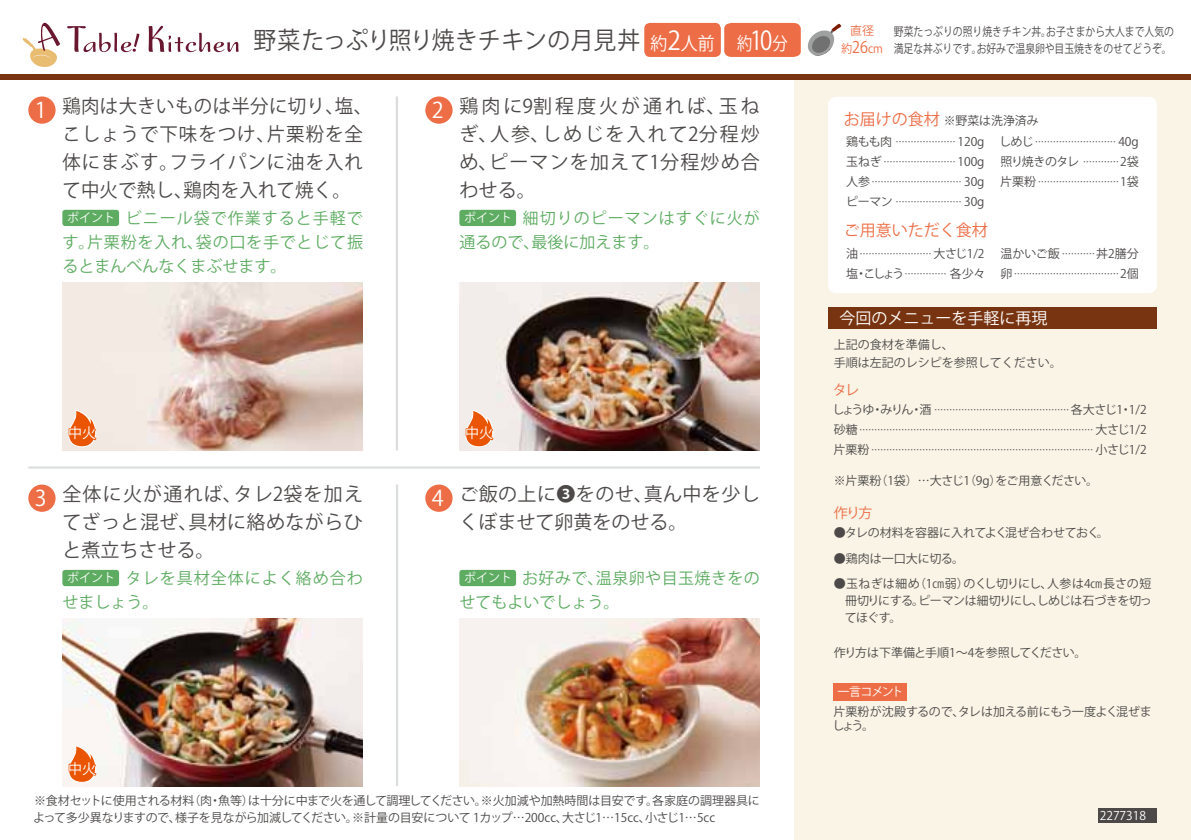
<style>
.page{position:relative;width:1191px;height:840px;background:#fff}
.page>*{position:absolute;margin:0;border:0;box-sizing:border-box;transform-origin:0 0}
.t1{font:24px "Koz Go Pr 6 N";color:#4c4948;scale:.95 1}
.t2{font:21.6px "Koz Go Pr 6 N";color:#fff}
.t3{font:19px/28px "Koz Go Pr 6 N";letter-spacing:.02em;color:#4c4948;text-align:justify}
.t4{font:19px/28px "Koz Go Pr 6 N";letter-spacing:.055em;color:#4c4948}
.t5{font:18px "Koz Go Pr 6 N";color:#fff;scale:.94 1}
.t6{font:18px "Koz Go Pr 6 N";color:#fff;scale:.85 1}
.t7{font:16px/24px "Koz Go Pr 6 N";letter-spacing:.05em;color:#5eac62}
.t8{font:16px/23.8px "Koz Go Pr 6 N";letter-spacing:.025em;color:#5eac62}
.t9{font:16px "Koz Go Pr 6 N";color:#fff}
.t10{font:16px "Koz Go Pr 6 N";color:#ed6d46}
.t11{font:14px "Koz Go Pr 6 N";color:#fff}
.t12{font:14px "Koz Go Pr 6 N";color:#ed6d46}
.t13{font:12px/17px "Koz Go Pr 6 N";letter-spacing:-.01em;color:#4c4948}
.t14{font:12px/14px "Koz Go Pr 6 N";letter-spacing:-.03em;color:#4c4948}
.t15{font:12px/17px "Koz Go Pr 6 N";letter-spacing:-.01em;color:#4c4948;scale:.82 1}
.t16{font:12px "Koz Go Pr 6 N";color:#fff}
.t17{font:12px "Koz Go Pr 6 N";letter-spacing:-.08em;color:#4c4948}
.t18{font:12px "Koz Go Pr 6 N";color:#ed6d46;scale:.9 1}
.t19{font:12px "Koz Go Pr 6 N";color:#ed6d46}
.s1{font-size:26px}
.s2{font-size:16px}
.s3{font-size:12px;color:#fff}
.s4{font-size:16px;color:#ed6d46}
</style>
<div class="page">
<div style="left:794px;top:79px;width:397px;height:760px;background:#f9f4e6"></div>
<div style="left:0;top:74px;width:1191px;height:5px;background:#783410"></div>
<div style="left:828px;top:97px;width:329px;height:196px;background:#fff;border-radius:9px"></div>
<img style="left:62px;top:618px;width:301px;height:167px">
<img style="left:459px;top:618px;width:301px;height:167px">
<img style="left:62px;top:282px;width:301px;height:168px">
<img style="left:459px;top:282px;width:301px;height:168px">
<svg style="left:67px;top:26px;width:172px;height:26px"></svg>
<svg style="left:22px;top:22px;width:38px;height:45px"></svg>
<div style="left:425px;top:484px;width:27px;height:27px;background:#ed6d46;border-radius:50%"></div>
<div style="left:28px;top:484px;width:28px;height:27px;background:#ed6d46;border-radius:50%"></div>
<div style="left:62px;top:210px;width:57px;height:16px;background:#5eac62;border-radius:3px"></div>
<div style="left:62px;top:569px;width:57px;height:16px;background:#5eac62;border-radius:3px"></div>
<div style="left:459px;top:569px;width:57px;height:16px;background:#5eac62;border-radius:3px"></div>
<div style="left:459px;top:210px;width:57px;height:16px;background:#5eac62;border-radius:3px"></div>
<div style="left:425px;top:96px;width:27px;height:28px;background:#ed6d46;border-radius:50%"></div>
<div style="left:28px;top:96px;width:28px;height:28px;background:#ed6d46;border-radius:50%"></div>
<svg style="left:68px;top:745px;width:31px;height:37px"></svg>
<svg style="left:465px;top:409px;width:31px;height:38px"></svg>
<svg style="left:68px;top:409px;width:31px;height:38px"></svg>
<div style="left:828px;top:307px;width:329px;height:21px;background:#783410"></div>
<div style="left:833px;top:682px;width:73px;height:17px;background:#ed6d46"></div>
<div style="left:1098px;top:808px;width:59px;height:14px;background:#4c4948"></div>
<svg style="left:807px;top:24px;width:34px;height:32px"></svg>
<div style="left:644px;top:23px;width:77px;height:34px;background:#ed6d46;border-radius:6px"></div>
<div style="left:724px;top:23px;width:77px;height:34px;background:#ed6d46"></div>
<hr style="left:28px;top:466px;width:732px;height:2px;background:#dcdddd">
<hr style="left:396px;top:96px;width:2px;height:354px;background:#dcdddd">
<hr style="left:396px;top:484px;width:2px;height:301px;background:#dcdddd">
<h1 class="t1" style="left:253px;top:26px;width:409px">野菜たっぷり照り焼きチキンの月見丼</h1>
<p class="t19" style="left:850px;top:24px;width:25px">直径</p>
<h3 class="t5" style="left:650px;top:33px;width:70px">約<span class="s1">2</span>人前</h3>
<h3 class="t6" style="left:737px;top:33px;width:61px">約<span class="s1">10</span>分</h3>
<p class="t18" style="left:841px;top:42px;width:48px">約<span class="s2">26</span>cm</p>
<p class="t15" style="left:894px;top:23px;width:343px">野菜たっぷりの照り焼きチキン丼。お子さまから大人まで人気の満足な丼ぶりです。お好みで温泉卵や目玉焼きをのせてどうぞ。</p>
<h3 class="t4" style="left:62px;top:93px;width:311px">鶏肉は大きいものは半分に切り、塩、こしょうで下味をつけ、片栗粉を全体にまぶす。フライパンに油を入れて中火で熱し、鶏肉を入れて焼く。</h3>
<h2 class="t2" style="left:35px;top:98px;width:13px">1</h2>
<h2 class="t2" style="left:432px;top:98px;width:13px">2</h2>
<h3 class="t7" style="left:62px;top:206px;width:302px;text-align:justify;text-indent:5px"><span class="s3">ポイント</span> ビニール袋で作業すると手軽です。片栗粉を入れ、袋の口を手でとじて振るとまんべんなくまぶせます。</h3>
<h3 class="t3" style="left:459px;top:93px;width:302px">鶏肉に9割程度火が通れば、玉ねぎ、人参、しめじを入れて2分程炒め、ピーマンを加えて1分程炒め合わせる。</h3>
<h3 class="t7" style="left:459px;top:206px;width:302px;text-indent:5px"><span class="s3">ポイント</span> 細切りのピーマンはすぐに火が通るので、最後に加えます。</h3>
<p class="t11" style="left:68px;top:425px;width:29px">中火</p>
<p class="t11" style="left:465px;top:425px;width:29px">中火</p>
<h3 class="t3" style="left:62px;top:480px;width:302px">全体に火が通れば、タレ2袋を加えてざっと混ぜ、具材に絡めながらひと煮立ちさせる。</h3>
<h3 class="t3" style="left:459px;top:480px;width:302px">ご飯の上に❸をのせ、真ん中を少しくぼませて卵黄をのせる。</h3>
<h2 class="t2" style="left:35px;top:486px;width:13px">3</h2>
<h2 class="t2" style="left:432px;top:486px;width:13px">4</h2>
<h3 class="t7" style="left:62px;top:566px;width:302px;text-indent:5px"><span class="s3">ポイント</span> タレを具材全体によく絡め合わせましょう。</h3>
<h3 class="t8" style="left:459px;top:566px;width:302px;text-indent:5px"><span class="s3">ポイント</span> お好みで、温泉卵や目玉焼きをのせてもよいでしょう。</h3>
<p class="t11" style="left:68px;top:760px;width:29px">中火</p>
<p class="t13" style="left:33px;top:791px;width:728px">※食材セットに使用される材料（肉・魚等）は十分に中まで火を通して調理してください。※火加減や加熱時間は目安です。各家庭の調理器具によって多少異なりますので、様子を見ながら加減してください。※計量の目安について 1カップ…200cc、大さじ1…15cc、小さじ1…5cc</p>
<p class="t13" style="left:844px;top:112px;width:196px"><span class="s4">お届けの食材</span> ※野菜は洗浄済み</p>
<p class="t13" style="left:846px;top:133px;width:48px">鶏もも肉</p>
<p class="t13" style="left:957px;top:133px;width:29px">120g</p>
<p class="t13" style="left:846px;top:153px;width:37px">玉ねぎ</p>
<p class="t13" style="left:957px;top:153px;width:29px">100g</p>
<p class="t13" style="left:846px;top:173px;width:25px">人参</p>
<p class="t13" style="left:964px;top:173px;width:22px">30g</p>
<p class="t13" style="left:846px;top:193px;width:48px">ピーマン</p>
<p class="t13" style="left:964px;top:193px;width:22px">30g</p>
<p class="t13" style="left:846px;top:245px;width:13px">油</p>
<p class="t13" style="left:933px;top:245px;width:53px">大さじ1/2</p>
<p class="t13" style="left:846px;top:265px;width:59px">塩・こしょう</p>
<p class="t13" style="left:950px;top:265px;width:37px">各少々</p>
<h3 class="t10" style="left:844px;top:221px;width:145px">ご用意いただく食材</h3>
<p class="t13" style="left:999px;top:133px;width:36px">しめじ</p>
<p class="t13" style="left:1118px;top:133px;width:22px">40g</p>
<p class="t17" style="left:1000px;top:155px;width:80px">照り焼きのタレ</p>
<p class="t13" style="left:1120px;top:153px;width:20px">2袋</p>
<p class="t13" style="left:1000px;top:173px;width:37px">片栗粉</p>
<p class="t13" style="left:1120px;top:173px;width:20px">1袋</p>
<p class="t13" style="left:1000px;top:245px;width:61px">温かいご飯</p>
<p class="t13" style="left:1096px;top:245px;width:44px">丼2膳分</p>
<p class="t13" style="left:1000px;top:265px;width:13px">卵</p>
<p class="t13" style="left:1120px;top:265px;width:20px">2個</p>
<h3 class="t9" style="left:839px;top:309px;width:209px">今回のメニューを手軽に再現</h3>
<p class="t13" style="left:833px;top:336px;width:229px;line-height:18px">上記の食材を準備し、<br>手順は左記のレシピを参照してください。</p>
<p class="t12" style="left:833px;top:381px;width:28px">タレ</p>
<p class="t13" style="left:832px;top:401px;width:100px">しょうゆ・みりん・酒</p>
<p class="t13" style="left:1071px;top:401px;width:77px">各大さじ1・1/2</p>
<p class="t13" style="left:833px;top:421px;width:25px">砂糖</p>
<p class="t13" style="left:1095px;top:421px;width:53px">大さじ1/2</p>
<p class="t13" style="left:833px;top:441px;width:37px">片栗粉</p>
<p class="t13" style="left:1095px;top:441px;width:53px">小さじ1/2</p>
<p class="t14" style="left:833px;top:473px;width:266px">※片栗粉（1袋）…大さじ1（9g）をご用意ください。</p>
<p class="t12" style="left:833px;top:504px;width:40px">作り方</p>
<p class="t13" style="left:833px;top:524px;width:277px">●タレの材料を容器に入れてよく混ぜ合わせておく。</p>
<p class="t13" style="left:833px;top:550px;width:132px">●鶏肉は一口大に切る。</p>
<p class="t13" style="left:844px;top:575px;width:309px;text-align:justify;text-indent:-11px">●玉ねぎは細め（1㎝弱）のくし切りにし、人参は4㎝長さの短冊切りにする。ピーマンは細切りにし、しめじは石づきを切ってほぐす。</p>
<p class="t14" style="left:833px;top:645px;width:254px">作り方は下準備と手順1～4を参照してください。</p>
<p class="t16" style="left:837px;top:684px;width:67px">一言コメント</p>
<p class="t14" style="left:832px;top:704px;width:321px">片栗粉が沈殿するので、タレは加える前にもう一度よく混ぜましょう。</p>
<p class="t16" style="left:1099px;top:808px;width:48px">2277318</p>
</div>
